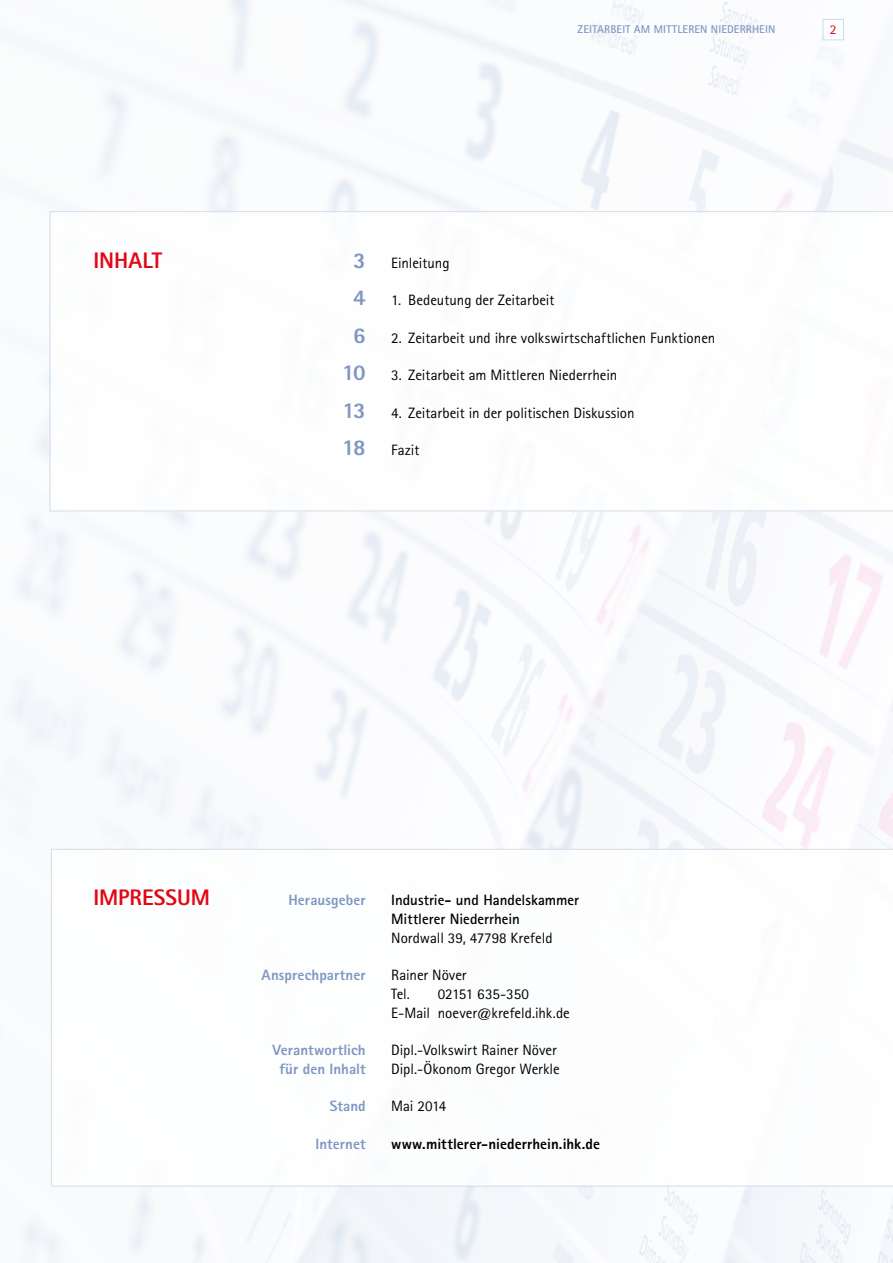
<style>
.page{position:relative;width:893px;height:1263px;background:#fff}
.page>*{position:absolute;margin:0;border:0;box-sizing:border-box;transform-origin:0 0}
.t1{font:800 22.5px "Rotis Sans Serif Pro";letter-spacing:-.005em;color:#e30613}
.t2{font:800 22.5px/37.5px "Rotis Sans Serif Pro";color:#7f97c2;text-align:center}
.t3{font:15px/18.8px "Rotis Sans Serif Pro";color:#000}
.t4{font:800 15px/18.8px "Rotis Sans Serif Pro";letter-spacing:.005em;color:#7f97c2;text-align:center}
.t5{font:700 15px/18.8px "Rotis Sans Serif Pro";letter-spacing:-.005em;color:#000}
.t6{font:800 15px "Rotis Sans Serif Pro";letter-spacing:.005em;color:#000}
.t7{font:13.5px "Rotis Sans Serif Pro";color:#e30613}
.t8{font:700 11.25px "Rotis Sans Serif Pro";letter-spacing:.015em;color:#7f97c2}
</style>
<div class="page">
<img style="left:8px;top:0;width:885px;height:1263px">
<div style="left:51px;top:211px;width:842px;height:300px;background:#fff"></div>
<div style="left:823px;top:19px;width:21px;height:21px;border:1px solid #d2ddea"></div>
<svg style="left:51px;top:849px;width:842px;height:337px"></svg>
<p class="t8" style="left:578px;top:23px;width:199px">ZEITARBEIT AM MITTLEREN NIEDERRHEIN</p>
<p class="t7" style="left:830px;top:22px;width:8px">2</p>
<h1 class="t1" style="left:94px;top:246px;width:70px">INHALT</h1>
<p class="t3" style="left:391px;top:253px;width:60px">Einleitung</p>
<p class="t3" style="left:391px;top:291px;width:165px">1. Bedeutung der Zeitarbeit</p>
<p class="t3" style="left:391px;top:328px;width:326px">2. Zeitarbeit und ihre volkswirtschaftlichen Funktionen</p>
<p class="t3" style="left:391px;top:366px;width:228px">3. Zeitarbeit am Mittleren Niederrhein</p>
<p class="t3" style="left:391px;top:403px;width:245px">4. Zeitarbeit in der politischen Diskussion</p>
<p class="t3" style="left:391px;top:441px;width:30px">Fazit</p>
<h1 class="t2" style="left:342px;top:241px;width:25px">3<br>4<br>6<br>10<br>13<br>18</h1>
<h1 class="t1" style="left:94px;top:883px;width:118px">IMPRESSUM</h1>
<p class="t4" style="left:288px;top:891px;width:79px">Herausgeber</p>
<p class="t4" style="left:262px;top:966px;width:106px">Ansprechpartner</p>
<p class="t4" style="left:272px;top:1041px;width:95px">Verantwortlich für den Inhalt</p>
<p class="t4" style="left:330px;top:1097px;width:37px">Stand</p>
<p class="t4" style="left:315px;top:1134px;width:52px">Internet</p>
<p class="t5" style="left:391px;top:891px;width:190px">Industrie- und Handelskammer<br>Mittlerer Niederrhein</p>
<p class="t3" style="left:391px;top:928px;width:163px">Nordwall 39, 47798 Krefeld</p>
<p class="t3" style="left:391px;top:966px;width:77px">Rainer Növer<br>Tel.</p>
<p class="t3" style="left:391px;top:984px;width:180px;text-align:center">02151 635-350<br>E-Mail noever@krefeld.ihk.de</p>
<p class="t3" style="left:391px;top:1041px;width:170px">Dipl.-Volkswirt Rainer Növer<br>Dipl.-Ökonom Gregor Werkle</p>
<p class="t3" style="left:391px;top:1097px;width:57px">Mai 2014</p>
<p class="t6" style="left:391px;top:1134px;width:210px">www.mittlerer-niederrhein.ihk.de</p>
</div>
